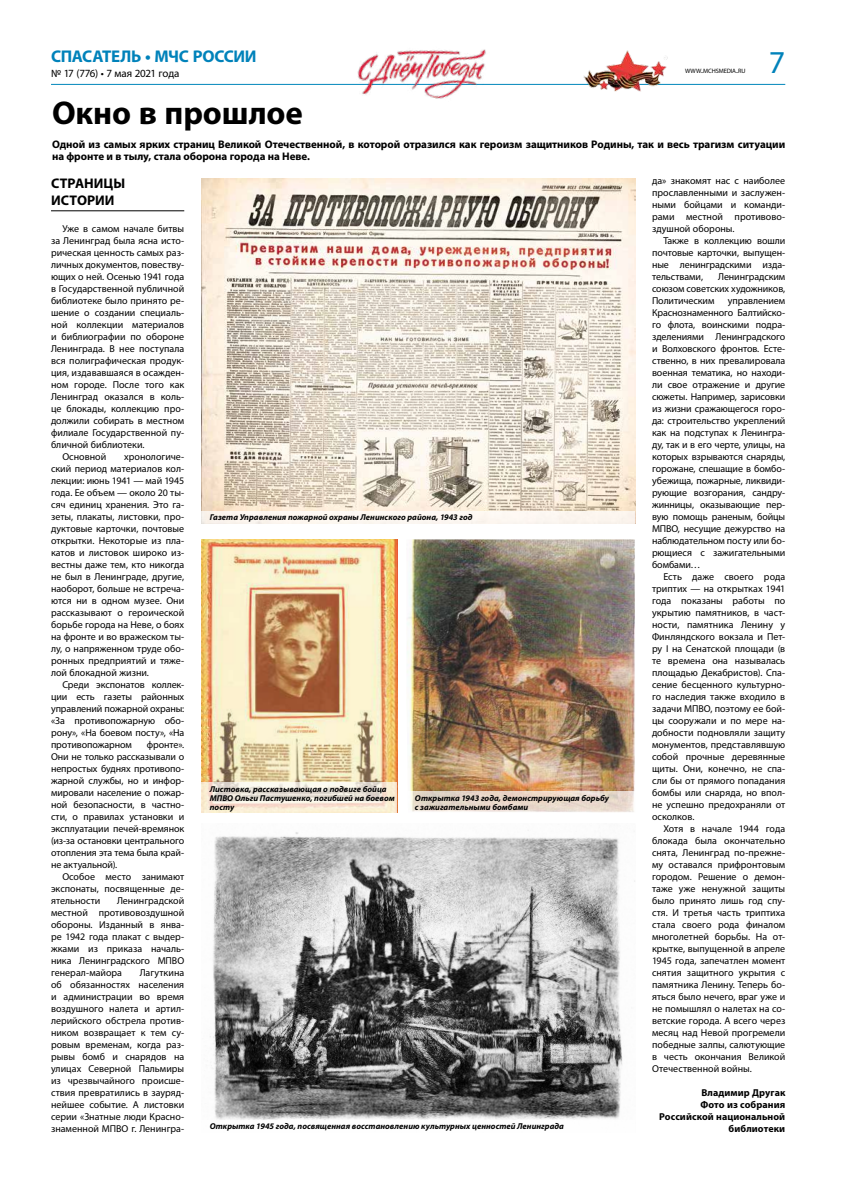
<style>
.page{position:relative;width:842px;height:1191px;background:#fff}
.page>*{position:absolute;margin:0;border:0;box-sizing:border-box;transform-origin:0 0}
.t1{font:700 33px "Myriad Pro";letter-spacing:-.005em;color:#000}
.t2{font:32px "Myriad Pro";color:#0082ba}
.t3{font:700 17px "Myriad Pro";letter-spacing:-.02em;color:#0082ba}
.t4{font:700 14px/17px "Myriad Pro";letter-spacing:.005em;color:#000}
.t5{font:700 11px/12px "Myriad Pro";letter-spacing:-.005em;color:#000}
.t6{font:11px "Myriad Pro";letter-spacing:-.02em;color:#000}
.t7{font:10px/12px "Myriad Pro";color:#000;text-align:justify}
.t8{font:700 10px/12px "Myriad Pro";letter-spacing:.01em;color:#000;text-align:right}
.t9{font:italic 700 8.5px/9px "Myriad Pro";color:#000}
.t10{font:6.3px "Myriad Pro";letter-spacing:-.01em;color:#000}
.s1{font-size:9px}
</style>
<div class="page">
<hr style="left:51px;top:84px;width:734px;height:1px;background:#0087bb">
<hr style="left:51px;top:210px;width:133px;height:1px;background:#000">
<img style="left:201px;top:179px;width:434px;height:332px">
<img style="left:201px;top:539px;width:196px;height:243px">
<img style="left:407px;top:539px;width:228px;height:252px">
<img style="left:210px;top:830px;width:425px;height:290px">
<div style="left:201px;top:511px;width:434px;height:12px;background:#fdf7f1"></div>
<svg style="left:201px;top:782px;width:196px;height:30px;background:#f0e6d8"></svg>
<svg style="left:410px;top:791px;width:224px;height:21px;background:#e8dacd"></svg>
<img style="left:341px;top:49px;width:160px;height:50px">
<img style="left:565px;top:51px;width:119px;height:41px">
<h3 class="t3" style="left:51px;top:47px;width:207px">СПАСАТЕЛЬ • МЧС РОССИИ</h3>
<p class="t6" style="left:51px;top:67px;width:130px">№ 17 (776) • 7 мая 2021 года</p>
<p class="t10" style="left:685px;top:67px;width:62px">WWW<span class="s1">.</span>MCHSMEDIA<span class="s1">.</span>RU</p>
<h2 class="t2" style="left:769px;top:42px;width:18px">7</h2>
<h1 class="t1" style="left:52px;top:95px;width:252px">Окно в прошлое</h1>
<p class="t5" style="left:52px;top:138px;width:735px">Одной из самых ярких страниц Великой Отечественной, в которой отразился как героизм защитников Родины, так и весь трагизм ситуации на фронте и в тылу, стала оборона города на Неве.</p>
<h3 class="t4" style="left:51px;top:175px;width:76px">СТРАН ИЦЫ<br>ИСТОРИИ</h3>
<p class="t7" style="left:62px;top:222px;width:123px">Уже в самом начале битвы</p>
<p class="t7" style="left:51px;top:234px;width:135px">за Ленинград была ясна исто-</p>
<p class="t7" style="left:51px;top:246px;width:135px">рическая ценность самых раз-</p>
<p class="t7" style="left:51px;top:258px;width:135px">личных документов, повеству-</p>
<p class="t7" style="left:51px;top:270px;width:135px">ющих о ней. Осенью 1941 года</p>
<p class="t7" style="left:51px;top:282px;width:135px">в Государственной публичной</p>
<p class="t7" style="left:51px;top:294px;width:135px">библиотеке было принято ре-</p>
<p class="t7" style="left:51px;top:306px;width:135px">шение о создании специаль-</p>
<p class="t7" style="left:51px;top:318px;width:135px">ной коллекции материалов</p>
<p class="t7" style="left:51px;top:330px;width:135px">и библиографии по обороне</p>
<p class="t7" style="left:51px;top:342px;width:135px">Ленинграда. В нее поступала</p>
<p class="t7" style="left:51px;top:354px;width:135px">вся полиграфическая продук-</p>
<p class="t7" style="left:51px;top:366px;width:135px">ция, издававшаяся в осажден-</p>
<p class="t7" style="left:51px;top:378px;width:135px">ном городе. После того как</p>
<p class="t7" style="left:51px;top:390px;width:135px">Ленинград оказался в коль-</p>
<p class="t7" style="left:51px;top:402px;width:135px">це блокады, коллекцию про-</p>
<p class="t7" style="left:51px;top:414px;width:135px">должили собирать в местном</p>
<p class="t7" style="left:51px;top:426px;width:135px">филиале Государственной пу-</p>
<p class="t7" style="left:51px;top:438px;width:95px">бличной библиотеки.</p>
<p class="t7" style="left:62px;top:450px;width:45px">Основной</p>
<p class="t7" style="left:51px;top:450px;width:135px;text-indent:73px">хронологиче&shy;ский период материалов кол&shy;лекции: июнь 1941 — май 1945 года. Ее объем — около 20 ты&shy;сяч единиц хранения. Это га&shy;зеты, плакаты, листовки, про&shy;дуктовые карточки, почтовые открытки. Некоторые из пла&shy;катов и листовок широко из&shy;вестны даже тем, кто никогда не был в Ленинграде, другие, наоборот, больше не встреча&shy;ются ни в одном музее. Они рассказывают о героической борьбе города на Неве, о боях на фронте и во вражеском ты&shy;лу, о напряженном труде обо&shy;ронных предприятий и тяже&shy;лой блокадной жизни.</p>
<p class="t7" style="left:51px;top:678px;width:135px;text-indent:11px">Среди экспонатов коллек&shy;ции есть газеты районных управлений пожарной охраны: «За противопожарную обо&shy;рону», «На боевом посту», «На противопожарном</p>
<p class="t7" style="left:51px;top:738px;width:135px;text-indent:96px">фронте».<br>Они не только рассказывали о непростых буднях противопо&shy;жарной службы, но и инфор&shy;мировали население о пожар&shy;ной безопасности, в частно&shy;сти, о правилах установки и эксплуатации печей-времянок (из-за остановки центрального отопления эта тема была край&shy;не актуальной).</p>
<p class="t7" style="left:51px;top:870px;width:135px;text-indent:11px">Особое место занимают экспонаты, посвященные де&shy;ятельности</p>
<p class="t7" style="left:51px;top:894px;width:135px;text-indent:66px">Ленинградской местной противовоздушной обороны. Изданный в янва&shy;ре 1942 года плакат с выдер&shy;жками из приказа началь&shy;ника Ленинградского МПВО генерал-майора</p>
<p class="t7" style="left:51px;top:966px;width:135px;text-indent:89px">Лагуткина об обязанностях населения и администрации во время воздушного налета и артил&shy;лерийского обстрела против&shy;ником возвращает к тем су&shy;ровым временам, когда раз&shy;рывы бомб и снарядов на улицах Северной Пальмиры из чрезвычайного происше&shy;ствия превратились в зауряд&shy;нейшее событие. А листовки серии «Знатные люди Красно&shy;знаменной МПВО г. Ленингра-</p>
<p class="t9" style="left:210px;top:513px;width:264px">Газета Управления пожарной охраны Ленинского района, 1943 год</p>
<p class="t9" style="left:210px;top:784px;width:187px">Листовка, рассказывающая о подвиге бойца<br>МПВО Ольги Пастушенко, погибшей на боевом посту</p>
<p class="t9" style="left:415px;top:793px;width:195px">Открытка 1943 года, демонстрирующая борьбу с зажигательными бомбами</p>
<p class="t9" style="left:210px;top:1122px;width:356px">Открытка 1945 года, посвященная восстановлению культурных ценностей Ленинграда</p>
<p class="t7" style="left:652px;top:174px;width:135px">да» знакомят нас с наиболее прославленными и заслужен&shy;ными бойцами и команди&shy;рами местной противово&shy;здушной обороны.</p>
<p class="t7" style="left:652px;top:234px;width:135px;text-indent:11px">Также в коллекцию вошли почтовые карточки, выпущен&shy;ные ленинградскими изда&shy;тельствами,</p>
<p class="t7" style="left:652px;top:270px;width:135px;text-indent:66px">Ленинградским союзом советских художников, Политическим</p>
<p class="t7" style="left:652px;top:294px;width:135px;text-indent:76px">управлением Краснознаменного Балтийско&shy;го флота, воинскими подра&shy;зделениями Ленинградского и Волховского фронтов. Есте&shy;ственно, в них превалировала военная тематика, но находи&shy;ли свое отражение и другие сюжеты. Например, зарисовки из жизни сражающегося горо&shy;да: строительство укреплений как на подступах к Ленингра&shy;ду, так и в его черте, улицы, на которых взрываются снаряды, горожане, спешащие в бомбо&shy;убежища, пожарные, ликвиди&shy;рующие возгорания, сандру&shy;жинницы, оказывающие пер&shy;вую помощь раненым, бойцы МПВО, несущие дежурство на наблюдательном посту или бо&shy;рющиеся с зажигательными бомбами…</p>
<p class="t7" style="left:652px;top:570px;width:135px;text-indent:11px">Есть даже своего рода триптих — на открытках 1941 года показаны работы по укрытию памятников, в част&shy;ности, памятника Ленину у Финляндского вокзала и Пет&shy;ру I на Сенатской площади (в те времена она называлась площадью Декабристов). Спа&shy;сение бесценного культурно&shy;го наследия также входило в задачи МПВО, поэтому ее бой&shy;цы сооружали и по мере на&shy;добности подновляли защиту монументов, представлявшую собой прочные деревянные щиты. Они, конечно, не спа&shy;сли бы от прямого попадания бомбы или снаряда, но впол&shy;не успешно предохраняли от осколков.</p>
<p class="t7" style="left:652px;top:822px;width:135px;text-indent:11px">Хотя в начале 1944 года блокада была окончательно снята, Ленинград по-прежне&shy;му оставался прифронтовым городом. Решение о демон&shy;таже уже ненужной защиты было принято лишь год спу&shy;стя. И третья часть триптиха стала своего рода финалом многолетней борьбы. На от&shy;крытке, выпущенной в апреле 1945 года, запечатлен момент снятия защитного укрытия с памятника Ленину. Теперь бо&shy;яться было нечего, враг уже и не помышлял о налетах на со&shy;ветские города. А всего через месяц над Невой прогремели победные залпы, салютующие в честь окончания Великой Отечественной войны.</p>
<p class="t8" style="left:659px;top:1086px;width:128px">Владимир Другак<br>Фото из собрания<br>Российской национальной библиотеки</p>
</div>
